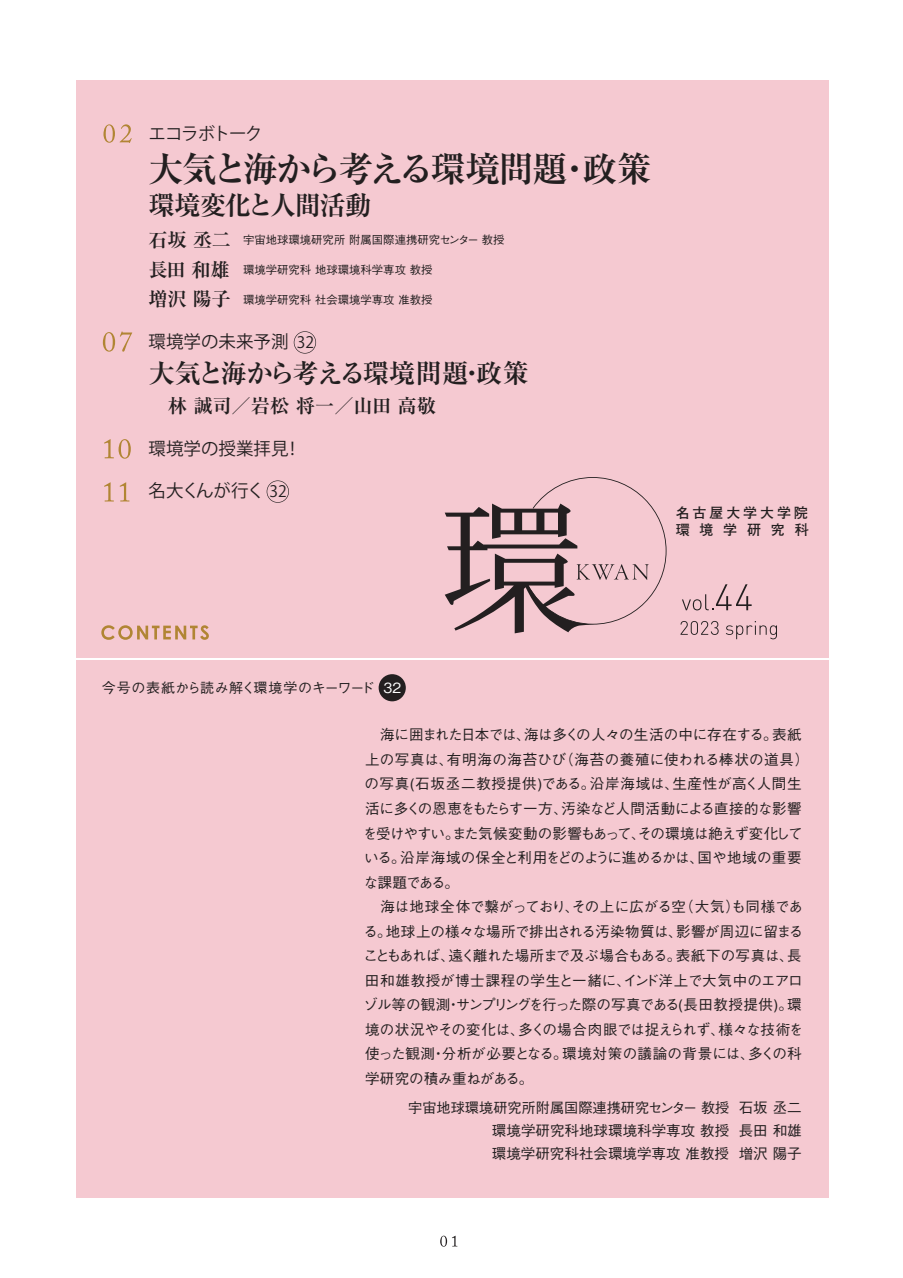
<style>
.page{position:relative;width:903px;height:1278px;background:#fff}
.page>*{position:absolute;margin:0;border:0;box-sizing:border-box;transform-origin:0 0}
.t1{font:35px "Ryumin Pro Bold 90 pv RKSJ H";letter-spacing:-.09em;color:#231f20}
.t2{font:26.25px "Ryumin Pro Bold 90 pv RKSJ H";letter-spacing:-.055em;color:#231f20}
.t3{font:19.25px "Ryumin Pro Bold 90 pv RKSJ H";letter-spacing:-.015em;color:#231f20}
.t4{font:17.5px "Koz Go Pr 6 N Regular 90 pv RKSJ H";color:#231f20}
.t5{font:17.5px "Koz Go Pr 6 N Regular 90 pv RKSJ H";letter-spacing:-.045em;color:#231f20}
.t6{font:17.5px "Koz Go Pr 6 N Regular 90 pv RKSJ H";letter-spacing:-.075em;color:#231f20}
.t7{font:14.53px/24.5px "Gothic BBB Pro Medium 90 pv RKSJ H";color:#231f20}
.t8{font:14.17px "Gothic BBB Pro Medium 90 pv RKSJ H";color:#231f20}
.t9{font:14px "Gothic BBB Pro Medium 90 pv RKSJ H";color:#231f20}
.t10{font:14px/17.5px "Futo Go B101 Pro Bold 90 pv RKSJ H";letter-spacing:.205em;color:#231f20}
.t11{font:11.38px "Gothic BBB Pro Medium 90 pv RKSJ H";color:#231f20}
.s1{font-size:15.75px}
.s2{color:#fff}
.s3{font-size:14.53px}
</style>
<div class="page">
<svg style="left:440px;top:1235px;width:17px;height:11px"></svg>
<div style="left:76px;top:80px;width:752px;height:1117px;background:#f5c9d1"></div>
<div style="left:379px;top:674px;width:27px;height:27px;background:#231f20;border-radius:50%"></div>
<svg style="left:445px;top:477px;width:221px;height:156px"></svg>
<svg style="left:101px;top:625px;width:108px;height:15px"></svg>
<hr style="left:71px;top:658px;width:770px;height:2px;background:#fff">
<svg style="left:267px;top:480px;width:22px;height:23px"></svg>
<svg style="left:294px;top:331px;width:22px;height:22px"></svg>
<svg style="left:103px;top:124px;width:29px;height:19px"></svg>
<svg style="left:104px;top:439px;width:27px;height:19px"></svg>
<svg style="left:104px;top:482px;width:10px;height:19px"></svg>
<svg style="left:120px;top:482px;width:9px;height:19px"></svg>
<svg style="left:103px;top:331px;width:29px;height:20px"></svg>
<svg style="left:682px;top:584px;width:70px;height:26px"></svg>
<svg style="left:680px;top:621px;width:39px;height:14px"></svg>
<svg style="left:726px;top:621px;width:51px;height:18px"></svg>
<p class="t6" style="left:148px;top:127px;width:116px">エコラボトーク</p>
<h1 class="t1" style="left:148px;top:156px;width:505px">大気と海から考える環境問題・政策</h1>
<h2 class="t2" style="left:148px;top:195px;width:224px">環境変化と人間活動</h2>
<h3 class="t3" style="left:148px;top:232px;width:84px">石坂 丞二</h3>
<p class="t11" style="left:243px;top:236px;width:263px">宇宙地球環境研究所 附属国際連携研究センター 教授</p>
<p class="t11" style="left:243px;top:265px;width:191px">環境学研究科 地球環境科学専攻 教授</p>
<p class="t11" style="left:243px;top:295px;width:191px">環境学研究科 社会環境学専攻 准教授</p>
<h3 class="t3" style="left:148px;top:292px;width:84px">増沢 陽子</h3>
<p class="t4" style="left:149px;top:335px;width:167px">環境学の未来予測 <span class="s1">32</span></p>
<h2 class="t2" style="left:149px;top:363px;width:382px">大気と海から考える環境問題・政策</h2>
<h3 class="t3" style="left:149px;top:398px;width:289px">　林 誠司／岩松 将一／山田 高敬</h3>
<p class="t4" style="left:149px;top:442px;width:167px">環境学の授業拝見！　</p>
<p class="t5" style="left:149px;top:484px;width:140px">名大くんが行く <span class="s1">32</span></p>
<p class="t10" style="left:676px;top:505px;width:134px">名古屋大学大学院環境学研究科</p>
<p class="t9" style="left:102px;top:682px;width:301px">今号の表紙から読み解く環境学のキーワード <span class="s2">32</span></p>
<p class="t7" style="left:363px;top:724px;width:448px">　海に囲まれた日本では、海は多くの人々の生活の中に存在する。表紙上の写真は、有明海の海苔ひび（海苔の養殖に使われる棒状の道具）の写真(石坂丞二教授提供)である。沿岸海域は、生産性が高く人間生活に多くの恩恵をもたらす一方、汚染など人間活動による直接的な影響を受けやすい。また気候変動の影響もあって、その環境は絶えず変化している。沿岸海域の保全と利用をどのように進めるかは、国や地域の重要な課題である。<br>　海は地球全体で繋がっており、その上に広がる空（大気）も同様である。地球上の様々な場所で排出される汚染物質は、影響が周辺に留まることもあれば、遠く離れた場所まで及ぶ場合もある。表紙下の写真は、長田和雄教授が博士課程の学生と一緒に、インド洋上で大気中のエアロゾル等の観測・サンプリングを行った際の写真である(長田教授提供)。環境の状況やその変化は、多くの場合肉眼では捉えられず、様々な技術を使った観測・分析が必要となる。環境対策の議論の背景には、多くの科学研究の積み重ねがある。</p>
<p class="t8" style="left:408px;top:1102px;width:395px">宇宙地球環境研究所附属国際連携研究センター 教授 <span class="s3">石坂 丞二</span></p>
<p class="t7" style="left:492px;top:1121px;width:311px;line-height:22.8px">環境学研究科地球環境科学専攻 教授 長田 和雄環境学研究科社会環境学専攻 准教授 増沢 陽子</p>
</div>
